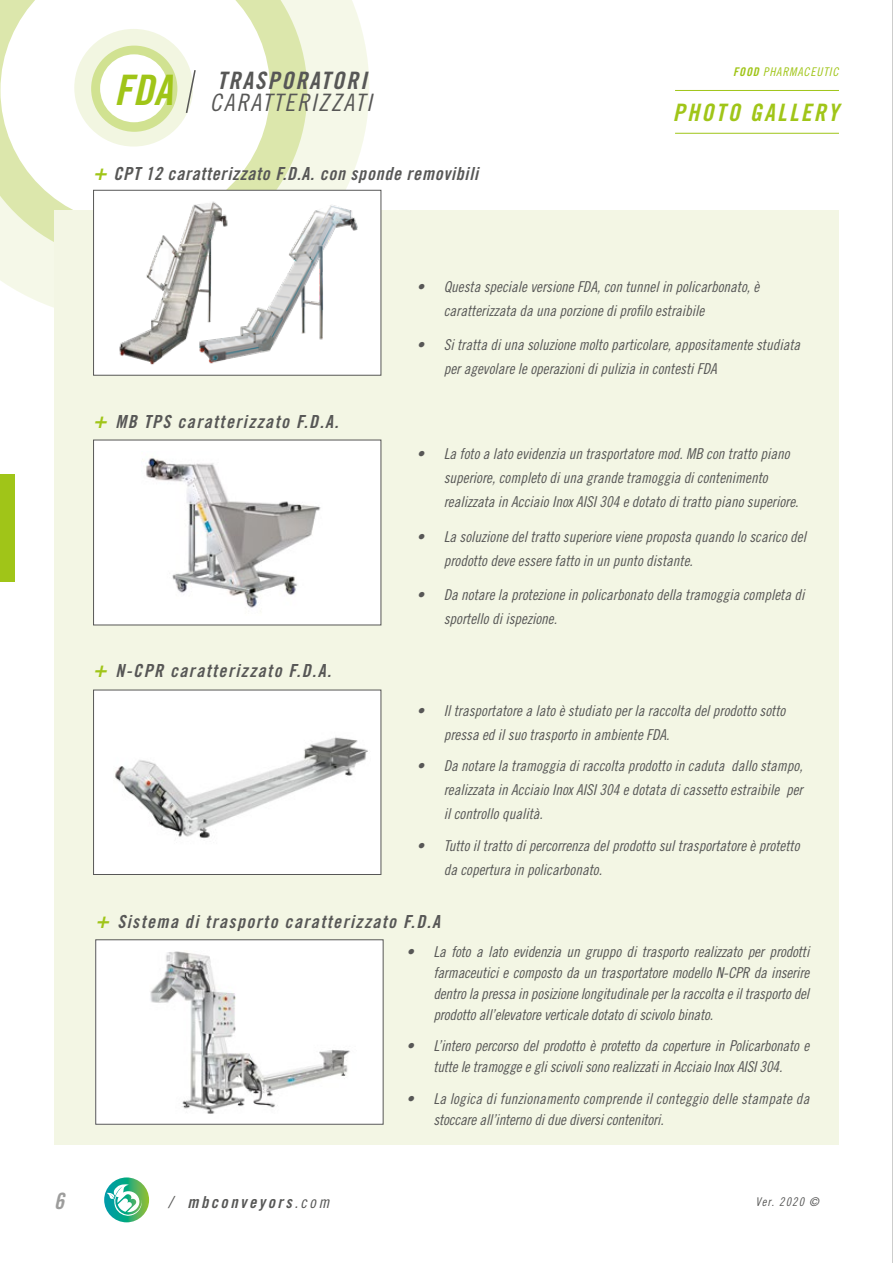
<style>
.page{position:relative;width:893px;height:1263px;background:#fff}
.page>*{position:absolute;margin:0;border:0;box-sizing:border-box;transform-origin:0 0}
.t1{font:24px "Trade Gothic LT Std Bd Cn 20 Obl";letter-spacing:.08em;color:#575756}
.t2{font:24px "Trade Gothic LT Std Cn 18 Obl";letter-spacing:.08em;color:#575756}
.t3{font:24px "Trade Gothic LT Std Bd Cn 20 Obl";letter-spacing:.1em;color:#a0c518}
.t4{font:22.5px "Trade Gothic LT Std Bd Cn 20 Obl";color:#9d9d9c}
.t5{font:18px "Trade Gothic LT Std Bd Cn 20 Obl";letter-spacing:.08em;color:#575756}
.t6{font:18px "Trade Gothic LT Std Bd Cn 20 Obl";letter-spacing:.04em;color:#575756}
.t7{font:16.5px "Trade Gothic LT Std Bd Cn 20 Obl";letter-spacing:.15em;color:#575756}
.t8{font:15px/24px "Trade Gothic LT Std Cn 18 Obl";color:#575756}
.t9{font:12px "Trade Gothic LT Std Cn 18 Obl";letter-spacing:.07em;color:#a0c518}
.t10{font:12px "Trade Gothic LT Std Cn 18 Obl";letter-spacing:.1em;color:#575756}
.s1{font-size:42px;color:#a0c518}
.s2{font-size:22.5px;color:#a0c518}
.s3{font-family:"Trade Gothic LT Std Bd Cn 20 Obl"}
.s4{font-family:"Trade Gothic LT Std Cn 18 Obl"}
</style>
<div class="page">
<hr style="left:892px;top:0;width:1px;height:1263px;background:#9d9d9c">
<svg style="left:104px;top:1177px;width:45px;height:45px"></svg>
<svg style="left:107px;top:1184px;width:35px;height:32px"></svg>
<svg style="left:0;top:0;width:369px;height:308px;background:#f6f8ea"></svg>
<svg style="left:0;top:0;width:307px;height:263px;background:#e5edc1"></svg>
<svg style="left:0;top:0;width:270px;height:225px"></svg>
<div style="left:54px;top:210px;width:785px;height:934px;background:#f3f6e4"></div>
<div style="left:0;top:474px;width:15px;height:107px;background:#a0c518"></div>
<div style="left:74px;top:29px;width:119px;height:118px;background:#f2f6e1;border-radius:50%"></div>
<div style="left:91px;top:46px;width:86px;height:86px;background:#d1e291;border-radius:50%"></div>
<div style="left:100px;top:54px;width:68px;height:68px;background:#fff;border-radius:50%"></div>
<div style="left:93px;top:440px;width:288px;height:185px;background:#fff"></div>
<div style="left:94px;top:690px;width:287px;height:184px;background:#fff"></div>
<img style="left:115px;top:737px;width:253px;height:101px">
<div style="left:93px;top:690px;width:288px;height:185px;border:1px solid #575756"></div>
<div style="left:94px;top:190px;width:287px;height:185px;background:#fff"></div>
<img style="left:119px;top:205px;width:75px;height:160px">
<div style="left:93px;top:190px;width:288px;height:186px;border:1px solid #575756"></div>
<div style="left:96px;top:940px;width:287px;height:184px;background:#fff"></div>
<img style="left:150px;top:951px;width:200px;height:163px">
<div style="left:95px;top:939px;width:288px;height:185px;border:1px solid #575756"></div>
<img style="left:146px;top:458px;width:175px;height:154px">
<img style="left:194px;top:157px;width:169px;height:219px">
<hr style="left:675px;top:90px;width:164px;height:1px;background:#a0c518">
<hr style="left:675px;top:133px;width:164px;height:1px;background:#a0c518">
<svg style="left:185px;top:68px;width:12px;height:47px"></svg>
<h1 class="t1" style="left:114px;top:65px;width:254px"><span class="s1">FDA</span> TRASPORATORI</h1>
<h1 class="t2" style="left:210px;top:88px;width:163px">CARATTERIZZATI</h1>
<p class="t6" style="left:93px;top:162px;width:386px"><span class="s2">+</span> CPT 12 caratterizzato F.D.A. con sponde removibili</p>
<p class="t9" style="left:733px;top:64px;width:107px"><span class="s3">FOOD</span> PHARMACEUTIC</p>
<h1 class="t3" style="left:673px;top:98px;width:167px">PHOTO GALLERY</h1>
<p class="t5" style="left:93px;top:411px;width:247px"><span class="s2">+</span> MB TPS caratterizzato F.D.A.</p>
<p class="t5" style="left:93px;top:660px;width:239px"><span class="s2">+</span> N-CPR caratterizzato F.D.A.</p>
<p class="t8" style="left:444px;top:275px;width:317px;text-indent:-27px">• Questa speciale versione FDA, con tunnel in policarbonato, è caratterizzata da una porzione di profilo estraibile</p>
<p class="t8" style="left:444px;top:333px;width:358px;text-indent:-27px">• Si tratta di una soluzione molto particolare, appositamente studiata per agevolare le operazioni di pulizia in contesti FDA</p>
<p class="t8" style="left:444px;top:442px;width:356px;text-indent:-27px">• La foto a lato evidenzia un trasportatore mod. MB con tratto piano superiore, completo di una grande tramoggia di contenimento realizzata in Acciaio Inox AISI 304 e dotato di tratto piano superiore.</p>
<p class="t8" style="left:444px;top:525px;width:364px;text-indent:-27px">• La soluzione del tratto superiore viene proposta quando lo scarico del prodotto deve essere fatto in un punto distante.</p>
<p class="t8" style="left:444px;top:583px;width:362px;text-indent:-27px">• Da notare la protezione in policarbonato della tramoggia completa di sportello di ispezione.</p>
<p class="t8" style="left:444px;top:699px;width:343px;text-indent:-27px">• Il trasportatore a lato è studiato per la raccolta del prodotto sotto pressa ed il suo trasporto in ambiente FDA.</p>
<p class="t8" style="left:444px;top:754px;width:361px;text-align:justify;text-indent:-27px">• Da notare la tramoggia di raccolta prodotto in caduta dallo stampo, realizzata in Acciaio Inox AISI 304 e dotata di cassetto estraibile per il controllo qualità.</p>
<p class="t8" style="left:444px;top:834px;width:357px;text-indent:-27px">• Tutto il tratto di percorrenza del prodotto sul trasportatore è protetto da copertura in policarbonato.</p>
<p class="t5" style="left:95px;top:911px;width:346px"><span class="s2">+</span> Sistema di trasporto caratterizzato F.D.A</p>
<p class="t8" style="left:433px;top:941px;width:377px;line-height:21px;text-align:justify;text-indent:-27px">• La foto a lato evidenzia un gruppo di trasporto realizzato per prodotti farmaceutici e composto da un trasportatore modello N-CPR da inserire dentro la pressa in posizione longitudinale per la raccolta e il trasporto del prodotto all’elevatore verticale dotato di scivolo binato.</p>
<p class="t8" style="left:406px;top:1035px;width:404px;line-height:21px;text-align:center">• L’intero percorso del prodotto è protetto da coperture in Policarbonato e tutte le tramogge e gli scivoli sono realizzati in Acciaio Inox AISI 304.</p>
<p class="t8" style="left:433px;top:1088px;width:377px;line-height:21px;text-indent:-27px">• La logica di funzionamento comprende il conteggio delle stampate da stoccare all’interno di due diversi contenitori.</p>
<h2 class="t4" style="left:54px;top:1187px;width:11px">6</h2>
<p class="t7" style="left:168px;top:1192px;width:163px"><span class="s4">/</span> mbconveyors<span class="s4">.com</span></p>
<p class="t10" style="left:756px;top:1194px;width:65px">Ver. 2020 ©</p>
</div>
